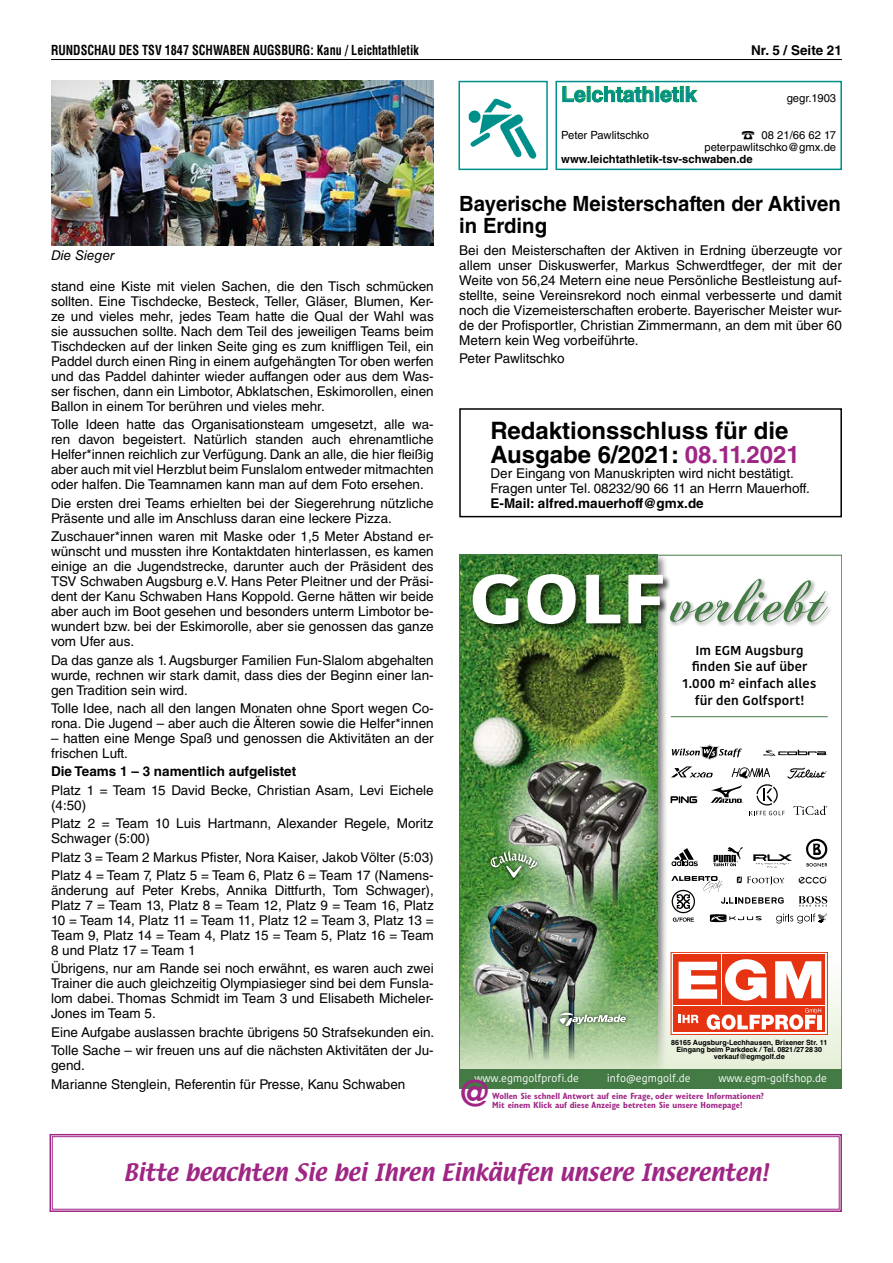
<style>
.page{position:relative;width:893px;height:1263px;background:#fff}
.page>*{position:absolute;margin:0;border:0;box-sizing:border-box;transform-origin:0 0}
.t1{font:63.75px "Chopin Script";color:#447b45}
.t2{font:700 36px "Helvetica LT Std";color:#a02685}
.t3{font:700 24px/24px "Helvetica LT Std";color:#000}
.t4{font:21px "Textile";color:#a02685}
.t5{font:700 21px/22.5px "Helvetica LT Std";color:#000}
.t6{font:700 21px "Helvetica LT Std";color:#00908c}
.t7{font:13.5px/15px "Helvetica LT Std";color:#000}
.t8{font:700 13.5px "Helvetica LT Std";color:#000}
.t9{font:700 condensed 13.5px "Helvetica LT Std";color:#000;scale:.9 1}
.t10{font:italic 13.5px "Helvetica LT Std";color:#000}
.t11{font:600 12.9px/16.6px "Kohinoor Bangla";letter-spacing:.01em;color:#000;text-align:center}
.t12{font:11.25px/12.3px "Helvetica LT Std";color:#000;text-align:right}
.t13{font:700 11.25px "Helvetica LT Std";color:#000}
.t14{font:10.65px "Kohinoor Bangla";letter-spacing:.01em;color:#fff}
.t15{font:700 condensed 9px/9px "Gill Sans";color:#a02685}
.t16{font:700 7.2px/7.2px "Helvetica";color:#000;text-align:center}
.s1{color:#a02685}
.s2{font-family:"Kohinoor Bangla";font-weight:700;font-size:69.15px;color:#fff}
</style>
<div class="page">
<hr style="left:51px;top:59px;width:791px;height:1px;background:#000">
<img style="left:469px;top:99px;width:68px;height:59px">
<div style="left:458px;top:81px;width:90px;height:89px;border:2px solid #00908c"></div>
<svg style="left:562px;top:86px;width:92px;height:17px"></svg>
<svg style="left:660px;top:86px;width:37px;height:17px"></svg>
<div style="left:555px;top:81px;width:287px;height:89px;border:2px solid #00908c"></div>
<div style="left:459px;top:555px;width:209px;height:531px;background:#000;opacity:.5"></div>
<img style="left:461px;top:557px;width:196px;height:350px">
<svg style="left:461px;top:907px;width:379px;height:162px"></svg>
<div style="left:459px;top:1069px;width:383px;height:19px;background:#447b45"></div>
<svg style="left:673px;top:954px;width:153px;height:79px"></svg>
<div style="left:671px;top:952px;width:157px;height:83px;border:1px solid #e63312"></div>
<div style="left:674px;top:1006px;width:151px;height:26px;background:#e63312"></div>
<div style="left:771px;top:954px;width:54px;height:51px;background:#e63312"></div>
<div style="left:674px;top:954px;width:47px;height:51px;background:#e63312"></div>
<div style="left:722px;top:954px;width:47px;height:51px;background:#e63312"></div>
<svg style="left:678px;top:962px;width:39px;height:37px"></svg>
<svg style="left:725px;top:959px;width:41px;height:42px"></svg>
<svg style="left:775px;top:961px;width:46px;height:37px"></svg>
<svg style="left:707px;top:1008px;width:114px;height:22px"></svg>
<svg style="left:679px;top:1015px;width:19px;height:8px"></svg>
<svg style="left:495px;top:739px;width:170px;height:170px"></svg>
<img style="left:499px;top:749px;width:162px;height:163px">
<div style="left:487px;top:848px;width:55px;height:33px;background:#000;opacity:.75"></div>
<svg style="left:491px;top:851px;width:48px;height:27px"></svg>
<svg style="left:459px;top:877px;width:158px;height:158px"></svg>
<img style="left:463px;top:892px;width:150px;height:168px">
<div style="left:556px;top:1009px;width:74px;height:20px;background:#000;opacity:.75"></div>
<svg style="left:559px;top:1012px;width:68px;height:14px"></svg>
<svg style="left:672px;top:744px;width:70px;height:16px"></svg>
<svg style="left:763px;top:749px;width:65px;height:7px"></svg>
<svg style="left:671px;top:766px;width:156px;height:49px"></svg>
<svg style="left:713px;top:847px;width:30px;height:19px"></svg>
<svg style="left:671px;top:848px;width:27px;height:18px"></svg>
<svg style="left:806px;top:839px;width:21px;height:27px"></svg>
<img style="left:753px;top:854px;width:38px;height:13px">
<svg style="left:671px;top:876px;width:156px;height:47px"></svg>
<hr style="left:671px;top:716px;width:157px;height:1px;background:#447b45">
<div style="left:473px;top:575px;width:198px;height:57px;background:#000;opacity:.6"></div>
<svg style="left:663px;top:572px;width:168px;height:57px"></svg>
<img style="left:51px;top:81px;width:383px;height:165px">
<div style="left:459px;top:408px;width:383px;height:109px;border:2px solid #000"></div>
<svg style="left:49px;top:1133px;width:793px;height:79px"></svg>
<div style="left:52px;top:1136px;width:787px;height:73px;border:1px solid #a02685"></div>
<p class="t9" style="left:51px;top:42px;width:410px">RUNDSCHAU DES TSV 1847 SCHWABEN AUGSBURG: Kanu / Leichtathletik</p>
<p class="t8" style="left:751px;top:42px;width:92px">Nr. 5 / Seite 21</p>
<p class="t10" style="left:51px;top:247px;width:65px">Die Sieger</p>
<p class="t7" style="left:51px;top:279px;width:384px;text-align:justify">stand eine Kiste mit vielen Sachen, die den Tisch schmücken sollten. Eine Tischdecke, Besteck, Teller, Gläser, Blumen, Ker&shy;ze und vieles mehr, jedes Team hatte die Qual der Wahl was sie aussuchen sollte. Nach dem Teil des jeweiligen Teams beim Tischdecken auf der linken Seite ging es zum kniffligen Teil, ein Paddel durch einen Ring in einem aufgehängten Tor oben werfen und das Paddel dahinter wieder auffangen oder aus dem Was&shy;ser fischen, dann ein Limbotor, Abklatschen, Eskimorollen, einen Ballon in einem Tor berühren und vieles mehr.</p>
<p class="t7" style="left:51px;top:417px;width:384px;text-align:justify">Tolle Ideen hatte das Organisationsteam umgesetzt, alle wa&shy;ren davon begeistert. Natürlich standen auch ehrenamtliche Helfer*innen reichlich zur Verfügung. Dank an alle, die hier fleißig aber auch mit viel Herzblut beim Funslalom entweder mitmachten oder halfen. Die Teamnamen kann man auf dem Foto ersehen.</p>
<p class="t7" style="left:51px;top:495px;width:384px">Die ersten drei Teams erhielten bei der Siegerehrung nützliche<br>Präsente und alle im Anschluss daran eine leckere Pizza.</p>
<p class="t7" style="left:51px;top:529px;width:384px;text-align:justify">Zuschauer*innen waren mit Maske oder 1,5 Meter Abstand er&shy;wünscht und mussten ihre Kontaktdaten hinterlassen, es kamen einige an die Jugendstrecke, darunter auch der Präsident des TSV Schwaben Augsburg e.V. Hans Peter Pleitner und der Präsi&shy;dent der Kanu Schwaben Hans Koppold. Gerne hätten wir beide aber auch im Boot gesehen und besonders unterm Limbotor be&shy;wundert bzw. bei der Eskimorolle, aber sie genossen das ganze vom Ufer aus.</p>
<p class="t7" style="left:51px;top:652px;width:384px;text-align:justify">Da das ganze als 1. Augsburger Familien Fun-Slalom abgehalten wurde, rechnen wir stark damit, dass dies der Beginn einer lan&shy;gen Tradition sein wird.</p>
<p class="t7" style="left:51px;top:701px;width:384px">Tolle Idee, nach all den langen Monaten ohne Sport wegen Co&shy;rona. Die Jugend – aber auch die Älteren sowie die Helfer*innen</p>
<p class="t7" style="left:51px;top:731px;width:384px">– hatten eine Menge Spaß und genossen die Aktivitäten an der frischen Luft.</p>
<p class="t8" style="left:51px;top:763px;width:247px">Die Teams 1 – 3 namentlich aufgelistet</p>
<p class="t7" style="left:51px;top:782px;width:384px">Platz 1 = Team 15 David Becke, Christian Asam, Levi Eichele (4:50)</p>
<p class="t7" style="left:51px;top:816px;width:384px">Platz 2 = Team 10 Luis Hartmann, Alexander Regele, Moritz<br>Schwager (5:00)</p>
<p class="t7" style="left:51px;top:848px;width:384px;line-height:18.5px">Platz 3 = Team 2 Markus Pfister, Nora Kaiser, Jakob Völter (5:03)<br>Platz 4 = Team 7, Platz 5 = Team 6, Platz 6 = Team 17 (Namens-</p>
<p class="t7" style="left:51px;top:883px;width:384px;text-align:justify">änderung auf Peter Krebs, Annika Dittfurth, Tom Schwager), Platz 7 = Team 13, Platz 8 = Team 12, Platz 9 = Team 16, Platz 10 = Team 14, Platz 11 = Team 11, Platz 12 = Team 3, Platz 13 = Team 9, Platz 14 = Team 4, Platz 15 = Team 5, Platz 16 = Team 8 und Platz 17 = Team 1</p>
<p class="t7" style="left:51px;top:961px;width:384px;text-align:justify">Übrigens, nur am Rande sei noch erwähnt, es waren auch zwei Trainer die auch gleichzeitig Olympiasieger sind bei dem Funsla&shy;lom dabei. Thomas Schmidt im Team 3 und Elisabeth Micheler-Jones im Team 5.</p>
<p class="t7" style="left:51px;top:1023px;width:385px;line-height:18.5px">Eine Aufgabe auslassen brachte übrigens 50 Strafsekunden ein.<br>Tolle Sache – wir freuen uns auf die nächsten Aktivitäten der Ju-</p>
<p class="t7" style="left:51px;top:1056px;width:356px;line-height:18.5px">gend.<br>Marianne Stenglein, Referentin für Presse, Kanu Schwaben</p>
<h3 class="t6" style="left:561px;top:81px;width:137px">Leichtathletik</h3>
<p class="t12" style="left:787px;top:91px;width:51px">gegr.1903</p>
<p class="t12" style="left:561px;top:128px;width:89px">Peter Pawlitschko</p>
<p class="t12" style="left:704px;top:128px;width:133px">08 21/66 62 17 peterpawlitschko@gmx.de</p>
<p class="t13" style="left:561px;top:152px;width:193px">www.leichtathletik-tsv-schwaben.de</p>
<h3 class="t5" style="left:459px;top:192px;width:383px">Bayerische Meisterschaften der Aktiven in Erding</h3>
<p class="t7" style="left:459px;top:242px;width:384px;text-align:justify">Bei den Meisterschaften der Aktiven in Erdning überzeugte vor allem unser Diskuswerfer, Markus Schwerdtfeger, der mit der Weite von 56,24 Metern eine neue Persönliche Bestleistung auf&shy;stellte, seine Vereinsrekord noch einmal verbesserte und damit noch die Vizemeisterschaften eroberte. Bayerischer Meister wur&shy;de der Profisportler, Christian Zimmermann, an dem mit über 60<br>Metern kein Weg vorbeiführte.</p>
<p class="t7" style="left:459px;top:351px;width:107px">Peter Pawlitschko</p>
<h3 class="t3" style="left:490px;top:418px;width:311px">Redaktionsschluss für die<br>Ausgabe 6/2021: <span class="s1">08.11.2021</span></h3>
<p class="t7" style="left:490px;top:466px;width:321px">Der Eingang von Manuskripten wird nicht bestätigt.<br>Fragen unter Tel. 08232/90 66 11 an Herrn Mauerhoff.</p>
<p class="t8" style="left:490px;top:495px;width:215px">E-Mail: alfred.mauerhoff@gmx.de</p>
<h1 class="t1" style="left:469px;top:562px;width:359px"><span class="s2">GOLF</span>verliebt</h1>
<p class="t11" style="left:683px;top:641px;width:135px">Im EGM Augsburg finden Sie auf über<br>1.000 m<sup>2</sup> einfach alles für den Golfsport!</p>
<p class="t16" style="left:671px;top:1038px;width:158px">86165 Augsburg-Lechhausen, Brixener Str. 11<br>Eingang beim Parkdeck / Tel. 0821 /27 28 30 verkauf@egmgolf.de</p>
<p class="t14" style="left:474px;top:1070px;width:106px">www.egmgolfprofi.de</p>
<p class="t14" style="left:607px;top:1070px;width:85px">info@egmgolf.de</p>
<p class="t14" style="left:718px;top:1070px;width:110px">www.egm-golfshop.de</p>
<h2 class="t2" style="left:457px;top:1071px;width:37px">@</h2>
<p class="t15" style="left:492px;top:1091px;width:273px">Wollen Sie schnell Antwort auf eine Frage, oder weitere Informationen?<br>Mit einem Klick auf diese Anzeige betreten Sie unsere Homepage!</p>
<h3 class="t4" style="left:124px;top:1157px;width:646px">Bitte beachten Sie bei Ihren Einkäufen unsere Inserenten!</h3>
</div>
